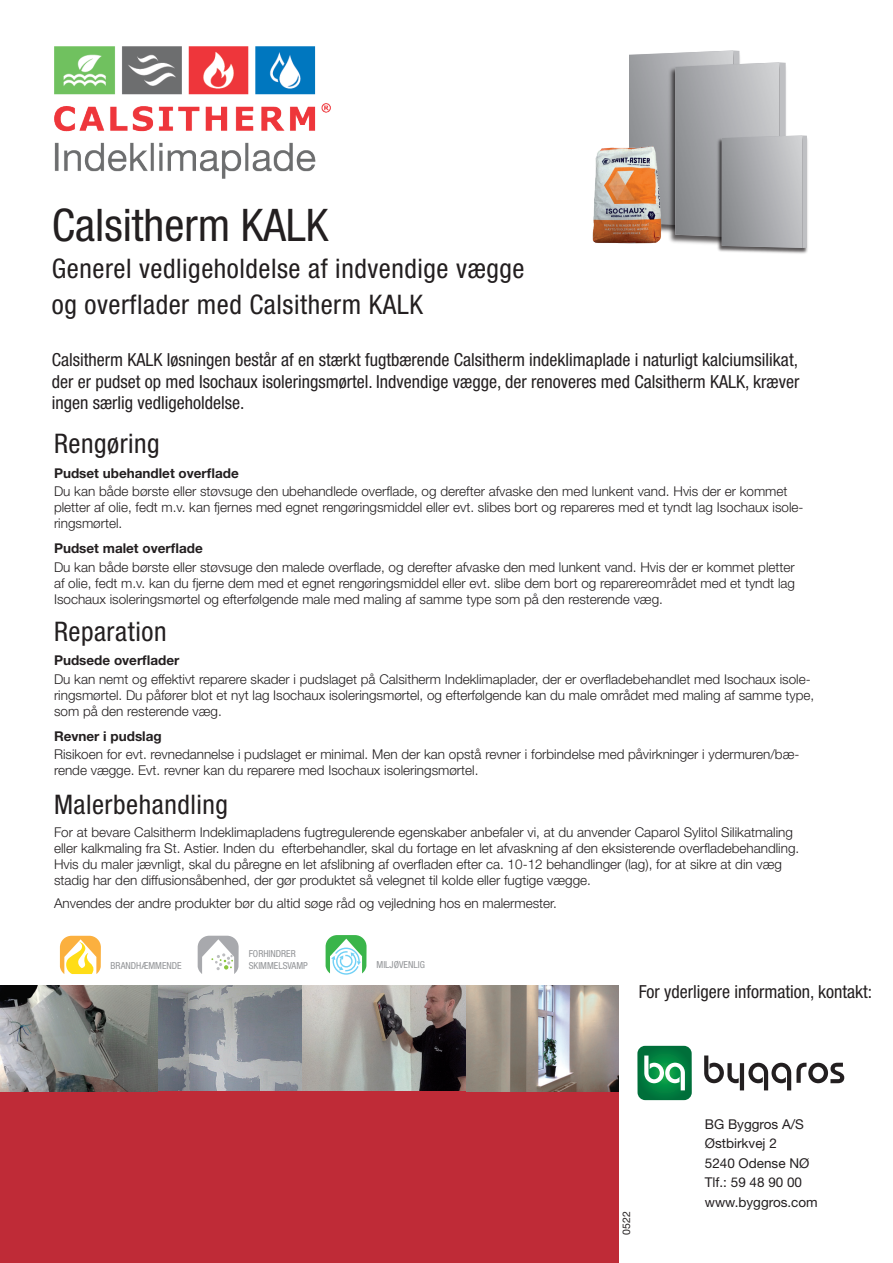
<style>
.page{position:relative;width:893px;height:1263px;background:#fff}
.page>*{position:absolute;margin:0;border:0;box-sizing:border-box;transform-origin:0 0}
.t1{font:condensed 45px "Helvetica Neue LT Std";color:#231f20}
.t2{font:condensed 27px/36.6px "Helvetica Neue LT Std";letter-spacing:.02em;color:#231f20}
.t3{font:condensed 18px/21.6px "Helvetica Neue LT Std";color:#231f20;text-align:justify}
.t4{font:300 13.5px/16.2px "Helvetica Neue LT Std";color:#231f20}
.t5{font:700 13.5px "Helvetica Neue LT Std";color:#231f20}
.t6{font:13.5px/19.5px "Helvetica Neue LT Std";color:#231f20}
.t7{font:10.5px "Helvetica Neue LT Std";color:#231f20}
.t8{font:condensed 9.6px/11.6px "Helvetica Neue LT Std";color:#939598}
</style>
<div class="page">
<img style="left:157px;top:985px;width:145px;height:106px">
<img style="left:302px;top:985px;width:165px;height:106px">
<div style="left:0;top:1091px;width:619px;height:172px;background:#bf2b37"></div>
<svg style="left:637px;top:1046px;width:55px;height:54px;background:#339664"></svg>
<svg style="left:704px;top:1055px;width:140px;height:35px"></svg>
<svg style="left:60px;top:936px;width:41px;height:38px"></svg>
<svg style="left:198px;top:936px;width:41px;height:38px"></svg>
<div style="left:332px;top:947px;width:28px;height:28px;border:1px solid #72d1f6;border-radius:50%"></div>
<svg style="left:326px;top:935px;width:41px;height:38px"></svg>
<img style="left:0;top:985px;width:157px;height:106px">
<img style="left:467px;top:985px;width:152px;height:106px">
<img style="left:54px;top:47px;width:277px;height:132px">
<img style="left:717px;top:139px;width:91px;height:115px">
<hr style="left:803px;top:135px;width:4px;height:113px;background:#bfc0c3">
<svg style="left:629px;top:50px;width:157px;height:198px;background:#a8a9ac"></svg>
<img style="left:722px;top:135px;width:81px;height:113px">
<img style="left:592px;top:145px;width:70px;height:99px">
<h1 class="t1" style="left:52px;top:199px;width:278px">Calsitherm KALK</h1>
<h2 class="t2" style="left:52px;top:250px;width:474px">Generel vedligeholdelse af indvendige vægge og overflader med Calsitherm KALK</h2>
<p class="t3" style="left:52px;top:349px;width:749px">Calsitherm KALK løsningen består af en stærkt fugtbærende Calsitherm indeklimaplade i naturligt kalciumsilikat, der er pudset op med Isochaux isoleringsmørtel. Indvendige vægge, der renoveres med Calsitherm KALK, kræver ingen særlig vedligeholdelse.</p>
<h2 class="t2" style="left:54px;top:425px;width:107px">Rengøring</h2>
<p class="t5" style="left:54px;top:465px;width:186px">Pudset ubehandlet overflade</p>
<p class="t4" style="left:54px;top:483px;width:751px">Du kan både børste eller støvsuge den ubehandlede overflade, og derefter afvaske den med lunkent vand. Hvis der er kommet pletter af olie, fedt m.v. kan fjernes med egnet rengøringsmiddel eller evt. slibes bort og repareres med et tyndt lag Isochaux isole&shy;ringsmørtel.</p>
<p class="t5" style="left:54px;top:540px;width:150px">Pudset malet overflade</p>
<p class="t4" style="left:54px;top:558px;width:742px;text-align:justify">Du kan både børste eller støvsuge den malede overflade, og derefter afvaske den med lunkent vand. Hvis der er kommet pletter af olie, fedt m.v. kan du fjerne dem med et egnet rengøringsmiddel eller evt. slibe dem bort og reparereområdet med et tyndt lag Isochaux isoleringsmørtel og efterfølgende male med maling af samme type som på den resterende væg.</p>
<h2 class="t2" style="left:54px;top:612px;width:114px">Reparation</h2>
<p class="t5" style="left:54px;top:652px;width:127px">Pudsede overflader</p>
<p class="t4" style="left:54px;top:670px;width:762px">Du kan nemt og effektivt reparere skader i pudslaget på Calsitherm Indeklimaplader, der er overfladebehandlet med Isochaux isole&shy;ringsmørtel. Du påfører blot et nyt lag Isochaux isoleringsmørtel, og efterfølgende kan du male området med maling af samme type, som på den resterende væg.</p>
<p class="t5" style="left:54px;top:727px;width:109px">Revner i pudslag</p>
<p class="t4" style="left:54px;top:746px;width:747px">Risikoen for evt. revnedannelse i pudslaget er minimal. Men der kan opstå revner i forbindelse med påvirkninger i ydermuren/bæ&shy;rende vægge. Evt. revner kan du reparere med Isochaux isoleringsmørtel.</p>
<h2 class="t2" style="left:54px;top:786px;width:176px">Malerbehandling</h2>
<p class="t4" style="left:54px;top:823px;width:747px">For at bevare Calsitherm Indeklimapladens fugtregulerende egenskaber anbefaler vi, at du anvender Caparol Sylitol Silikatmaling eller kalkmaling fra St. Astier. Inden du efterbehandler, skal du fortage en let afvaskning af den eksisterende overfladebehandling.<br>Hvis du maler jævnligt, skal du påregne en let afslibning af overfladen efter ca. 10-12 behandlinger (lag), for at sikre at din væg stadig har den diffusionsåbenhed, der gør produktet så velegnet til kolde eller fugtige vægge.</p>
<p class="t4" style="left:54px;top:894px;width:504px">Anvendes der andre produkter bør du altid søge råd og vejledning hos en malermester.</p>
<p class="t8" style="left:111px;top:960px;width:73px">BRANDHÆMMENDE</p>
<p class="t8" style="left:249px;top:948px;width:61px">FORHINDRER<br>SKIMMELSVAMP</p>
<p class="t8" style="left:377px;top:959px;width:50px">MILJØVENLIG</p>
<h3 class="t3" style="left:639px;top:981px;width:235px">For yderligere information, kontakt:</h3>
<p class="t7" style="left:620px;top:1234px;width:25px;rotate:-90deg">0522</p>
<p class="t6" style="left:705px;top:1114px;width:114px">BG Byggros A/S<br>Østbirkvej 2<br>5240 Odense NØ<br>Tlf.: 59 48 90 00 www.byggros.com</p>
</div>
